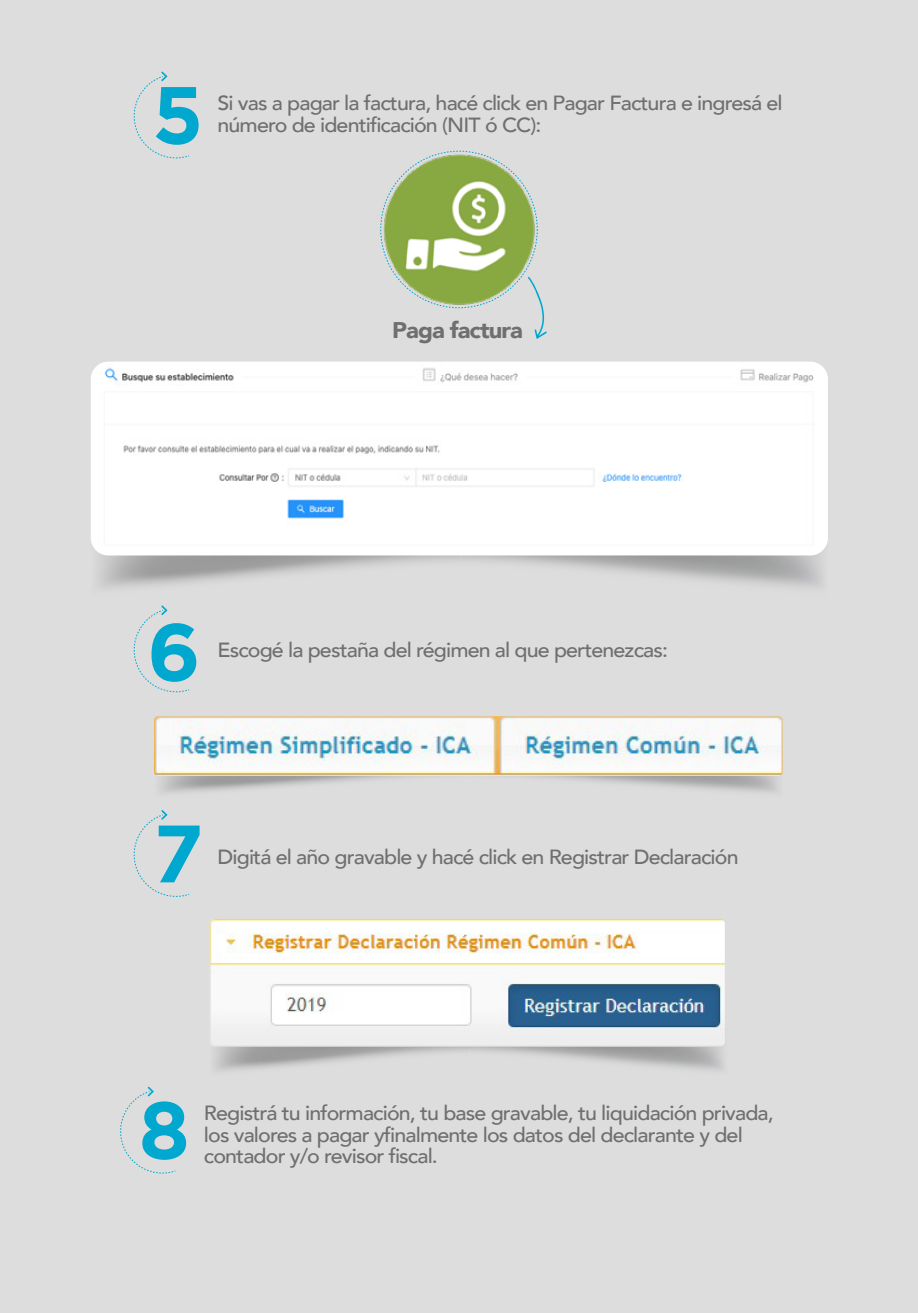
<style>
.page{position:relative;width:918px;height:1313px;background:#fff}
.page>*{position:absolute;margin:0;border:0;box-sizing:border-box;transform-origin:0 0}
.t1{font:700 81.15px "Gotham";color:#00a7ce}
.t2{font:900 22.65px "Avenir";letter-spacing:-.04em;color:#6f6f6e;scale:1.05 1}
.t3{font:500 20.4px/21.6px "Avenir";letter-spacing:-.04em;color:#6f6f6e;scale:1.05 1}
</style>
<div class="page">
<div style="left:0;top:1px;width:918px;height:1311px;background:#ddd"></div>
<svg style="left:133px;top:71px;width:56px;height:88px"></svg>
<svg style="left:133px;top:605px;width:56px;height:88px"></svg>
<svg style="left:133px;top:810px;width:56px;height:87px"></svg>
<svg style="left:120px;top:1086px;width:56px;height:88px"></svg>
<img style="left:381px;top:152px;width:156px;height:155px">
<svg style="left:528px;top:277px;width:19px;height:62px"></svg>
<svg style="left:98px;top:555px;width:724px;height:33px"></svg>
<svg style="left:158px;top:775px;width:622px;height:18px"></svg>
<div style="left:91px;top:361px;width:737px;height:194px;background:#fff"></div>
<img style="left:154px;top:716px;width:629px;height:59px">
<svg style="left:215px;top:1046px;width:509px;height:25px"></svg>
<img style="left:209px;top:919px;width:516px;height:126px">
<h1 class="t1" style="left:152px;top:61px;width:53px">5</h1>
<p class="t3" style="left:218px;top:91px;width:540px">Si vas a pagar la factura, hacé click en Pagar Factura e ingresá el</p>
<p class="t3" style="left:218px;top:113px;width:310px">número de identificación (NIT ó CC):</p>
<p class="t2" style="left:392px;top:311px;width:126px">Paga factura</p>
<h1 class="t1" style="left:147px;top:598px;width:55px">6</h1>
<p class="t3" style="left:218px;top:638px;width:431px">Escogé la pestaña del régimen al que pertenezcas:</p>
<h1 class="t1" style="left:153px;top:799px;width:52px">7</h1>
<p class="t3" style="left:218px;top:844px;width:498px">Digitá el año gravable y hacé click en Registrar Declaración</p>
<h1 class="t1" style="left:139px;top:1076px;width:53px">8</h1>
<p class="t3" style="left:204px;top:1101px;width:544px">Registrá tu información, tu base gravable, tu liquidación privada, los valores a pagar yfinalmente los datos del declarante y del</p>
<p class="t3" style="left:204px;top:1144px;width:224px">contador y/o revisor fiscal.</p>
</div>
